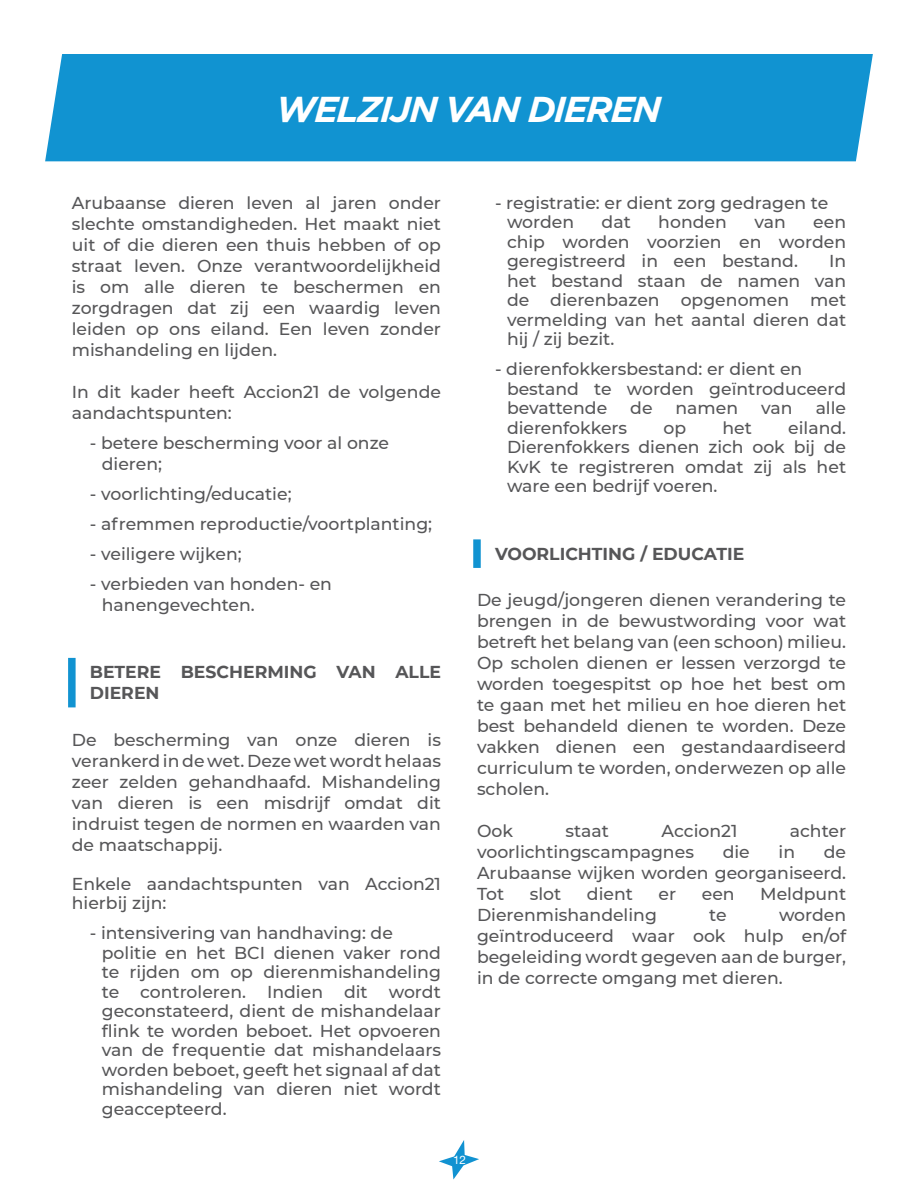
<style>
.page{position:relative;width:918px;height:1188px;background:#fff}
.page>*{position:absolute;margin:0;border:0;box-sizing:border-box;transform-origin:0 0}
.t1{font:italic 700 36px "Gotham";letter-spacing:-.05em;color:#fff}
.t2{font:500 17.25px/21px "Montserrat";color:#565658;text-align:justify}
.SubTitles{font:700 17.25px/21px "Montserrat";color:#565658}
.t3{font:11.7px "Helvetica Neue LT Std";color:#fff}
</style>
<div class="page">
<svg style="left:439px;top:1140px;width:40px;height:40px"></svg>
<div style="left:68px;top:662px;width:8px;height:42px;background:#1193d1"></div>
<div style="left:473px;top:543px;width:8px;height:21px;background:#1193d1"></div>
<div style="left:45px;top:54px;width:828px;height:107px;background:#1193d1"></div>
<div style="left:97px;top:94px;width:7px;height:36px;background:#1193d1"></div>
<p class="t1" style="left:276px;top:86px;width:386px">WELZIJN VAN DIEREN</p>
<p class="t2" style="left:72px;top:192px;width:371px">Arubaanse dieren leven al jaren onder slechte omstandigheden. Het maakt niet uit of die dieren een thuis hebben of op straat leven. Onze verantwoordelijkheid is om alle dieren te beschermen en zorgdragen dat zij een waardig leven leiden op ons eiland. Een leven zonder mishandeling en lijden.</p>
<p class="t2" style="left:72px;top:381px;width:371px">In dit kader heeft Accion21 de volgende aandachtspunten:</p>
<p class="t2" style="left:90px;top:432px;width:301px">- betere bescherming voor al onze</p>
<p class="t2" style="left:102px;top:453px;width:62px">dieren;</p>
<p class="t2" style="left:90px;top:483px;width:203px">- voorlichting/educatie;</p>
<p class="t2" style="left:90px;top:513px;width:344px">- afremmen reproductie/voortplanting;</p>
<p class="t2" style="left:90px;top:543px;width:153px">- veiligere wijken;</p>
<p class="t2" style="left:90px;top:573px;width:244px">- verbieden van honden- en</p>
<p class="t2" style="left:102px;top:594px;width:154px">hanengevechten.</p>
<p class="SubTitles" style="left:90px;top:661px;width:353px">BETERE BESCHERMING VAN ALLE<br>DIEREN</p>
<p class="t2" style="left:72px;top:729px;width:371px">De bescherming van onze dieren is verankerd in de wet. Deze wet wordt helaas zeer zelden gehandhaafd. Mishandeling van dieren is een misdrijf omdat dit indruist tegen de normen en waarden van de maatschappij.</p>
<p class="t2" style="left:72px;top:873px;width:371px;line-height:19.5px">Enkele aandachtspunten van Accion21 hierbij zijn:</p>
<p class="t2" style="left:90px;top:922px;width:305px">- intensivering van handhaving: de</p>
<p class="t2" style="left:102px;top:942px;width:341px;line-height:19.5px">politie en het BCI dienen vaker rond te rijden om op dierenmishandeling te controleren. Indien dit wordt geconstateerd, dient de mishandelaar flink te worden beboet. Het opvoeren van de frequentie dat mishandelaars worden beboet, geeft het signaal af dat mishandeling van dieren niet wordt geaccepteerd.</p>
<p class="t2" style="left:495px;top:192px;width:335px">- registratie: er dient zorg gedragen te</p>
<p class="t2" style="left:507px;top:211px;width:69px">worden</p>
<p class="t2" style="left:602px;top:211px;width:31px">dat</p>
<p class="t2" style="left:658px;top:211px;width:70px">honden</p>
<p class="t2" style="left:754px;top:211px;width:33px">van</p>
<p class="t2" style="left:507px;top:212px;width:341px;line-height:19.5px;text-indent:306px">een chip worden voorzien en worden geregistreerd in een bestand.</p>
<p class="t2" style="left:507px;top:251px;width:341px;line-height:19.5px;text-indent:322px">In het bestand staan de namen van de dierenbazen opgenomen met vermelding van het aantal dieren dat hij / zij bezit.</p>
<p class="t2" style="left:495px;top:358px;width:309px">- dierenfokkersbestand: er dient en</p>
<p class="t2" style="left:507px;top:378px;width:341px;line-height:19.5px">bestand te worden geïntroduceerd bevattende</p>
<p class="t2" style="left:630px;top:397px;width:24px">de</p>
<p class="t2" style="left:676px;top:397px;width:64px">namen</p>
<p class="t2" style="left:761px;top:397px;width:33px">van</p>
<p class="t2" style="left:816px;top:397px;width:32px">alle</p>
<p class="t2" style="left:507px;top:417px;width:341px;line-height:19.5px;text-indent:281px">eiland.<br>Dierenfokkers dienen zich ook bij de KvK te registreren omdat zij als het ware een bedrijf voeren.</p>
<p class="t2" style="left:507px;top:417px;width:122px">dierenfokkers</p>
<p class="t2" style="left:664px;top:417px;width:24px">op</p>
<p class="t2" style="left:722px;top:417px;width:31px">het</p>
<p class="SubTitles" style="left:495px;top:542px;width:251px">VOORLICHTING / EDUCATIE</p>
<p class="t2" style="left:477px;top:589px;width:371px">De jeugd/jongeren dienen verandering te brengen in de bewustwording voor wat betreft het belang van (een schoon) milieu.<br>Op scholen dienen er lessen verzorgd te worden toegespitst op hoe het best om te gaan met het milieu en hoe dieren het best behandeld dienen te worden. Deze vakken dienen een gestandaardiseerd curriculum te worden, onderwezen op alle scholen.</p>
<p class="t2" style="left:477px;top:820px;width:38px">Ook</p>
<p class="t2" style="left:566px;top:820px;width:45px">staat</p>
<p class="t2" style="left:662px;top:820px;width:77px">Accion21</p>
<p class="t2" style="left:790px;top:820px;width:58px">achter</p>
<p class="t2" style="left:477px;top:841px;width:218px">voorlichtingscampagnes</p>
<p class="t2" style="left:723px;top:841px;width:29px">die</p>
<p class="t2" style="left:779px;top:841px;width:18px">in</p>
<p class="t2" style="left:477px;top:841px;width:371px;text-indent:347px">de Arubaanse wijken worden georganiseerd.<br>Tot</p>
<p class="t2" style="left:530px;top:883px;width:33px">slot</p>
<p class="t2" style="left:587px;top:883px;width:48px">dient</p>
<p class="t2" style="left:659px;top:883px;width:19px">er</p>
<p class="t2" style="left:702px;top:883px;width:34px">een</p>
<p class="t2" style="left:760px;top:883px;width:87px">Meldpunt</p>
<p class="t2" style="left:477px;top:904px;width:181px">Dierenmishandeling</p>
<p class="t2" style="left:709px;top:904px;width:19px">te</p>
<p class="t2" style="left:477px;top:904px;width:371px;text-indent:302px">worden geïntroduceerd waar ook hulp en/of begeleiding wordt gegeven aan de burger, in de correcte omgang met dieren.</p>
<p class="t3" style="left:453px;top:1153px;width:15px">12</p>
</div>
